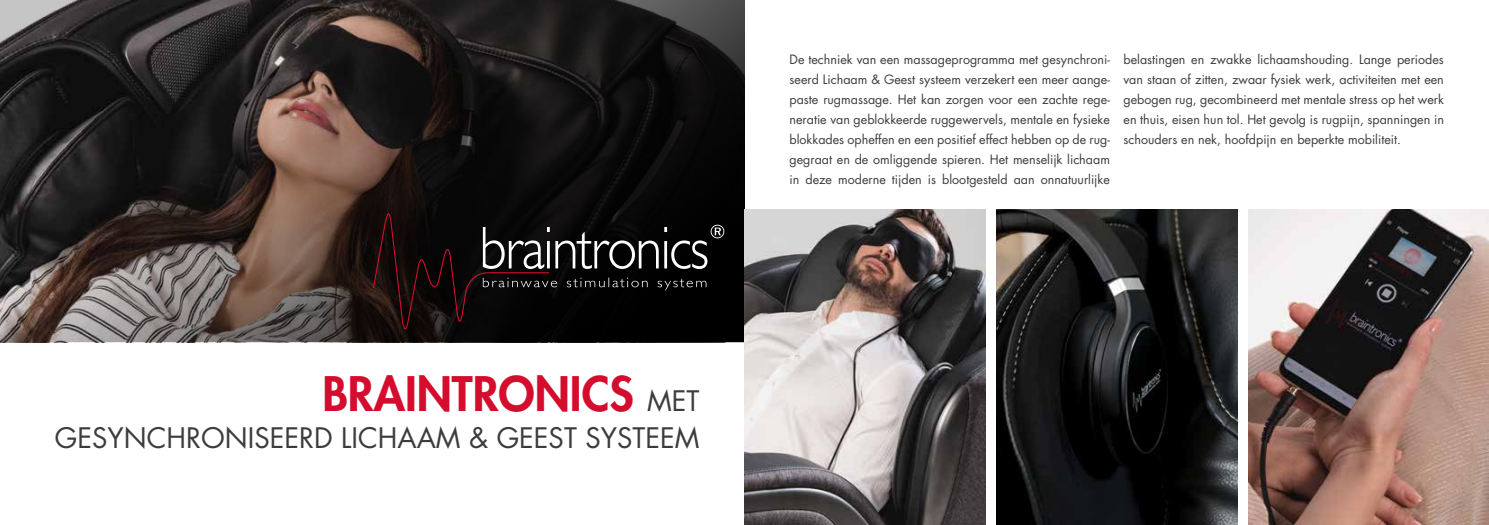
<style>
.page{position:relative;width:1489px;height:525px;background:#fff}
.page>*{position:absolute;margin:0;border:0;box-sizing:border-box;transform-origin:0 0}
.t1{font:800 46.25px "Futura Std";color:#d40c2d}
.t2{font:27.5px "Futura Std";color:#3c3c3b}
.t3{font:12.5px/20px "Futura Std";color:#3c3c3b;text-align:justify}
.s1{font-weight:400;font-size:27.5px;color:#3c3c3b}
</style>
<div class="page">
<svg style="left:0;top:0;width:744px;height:342px;background:#342d2b"></svg>
<img style="left:996px;top:209px;width:240px;height:315px">
<img style="left:744px;top:209px;width:241px;height:315px">
<img style="left:1248px;top:209px;width:240px;height:315px">
<svg style="left:372px;top:203px;width:352px;height:136px;background:#130f0f"></svg>
<h1 class="t1" style="left:322px;top:364px;width:378px">BRAINTRONICS <span class="s1">MET</span></h1>
<h2 class="t2" style="left:55px;top:420px;width:646px">GESYNCHRONISEERD LICHAAM &amp; GEEST SYSTEEM</h2>
<p class="t3" style="left:789px;top:49px;width:322px">De techniek van een massageprogramma met gesynchroni&shy;seerd Lichaam &amp; Geest systeem verzekert een meer aange&shy;paste rugmassage. Het kan zorgen voor een zachte rege&shy;neratie van geblokkeerde ruggewervels, mentale en fysieke blokkades opheffen en een positief effect hebben op de rug&shy;gegraat en de omliggende spieren. Het menselijk lichaam in deze moderne tijden is blootgesteld aan onnatuurlijke</p>
<p class="t3" style="left:1123px;top:49px;width:322px">belastingen en zwakke lichaamshouding. Lange periodes van staan of zitten, zwaar fysiek werk, activiteiten met een gebogen rug, gecombineerd met mentale stress op het werk en thuis, eisen hun tol. Het gevolg is rugpijn, spanningen in schouders en nek, hoofdpijn en beperkte mobiliteit.</p>
</div>
